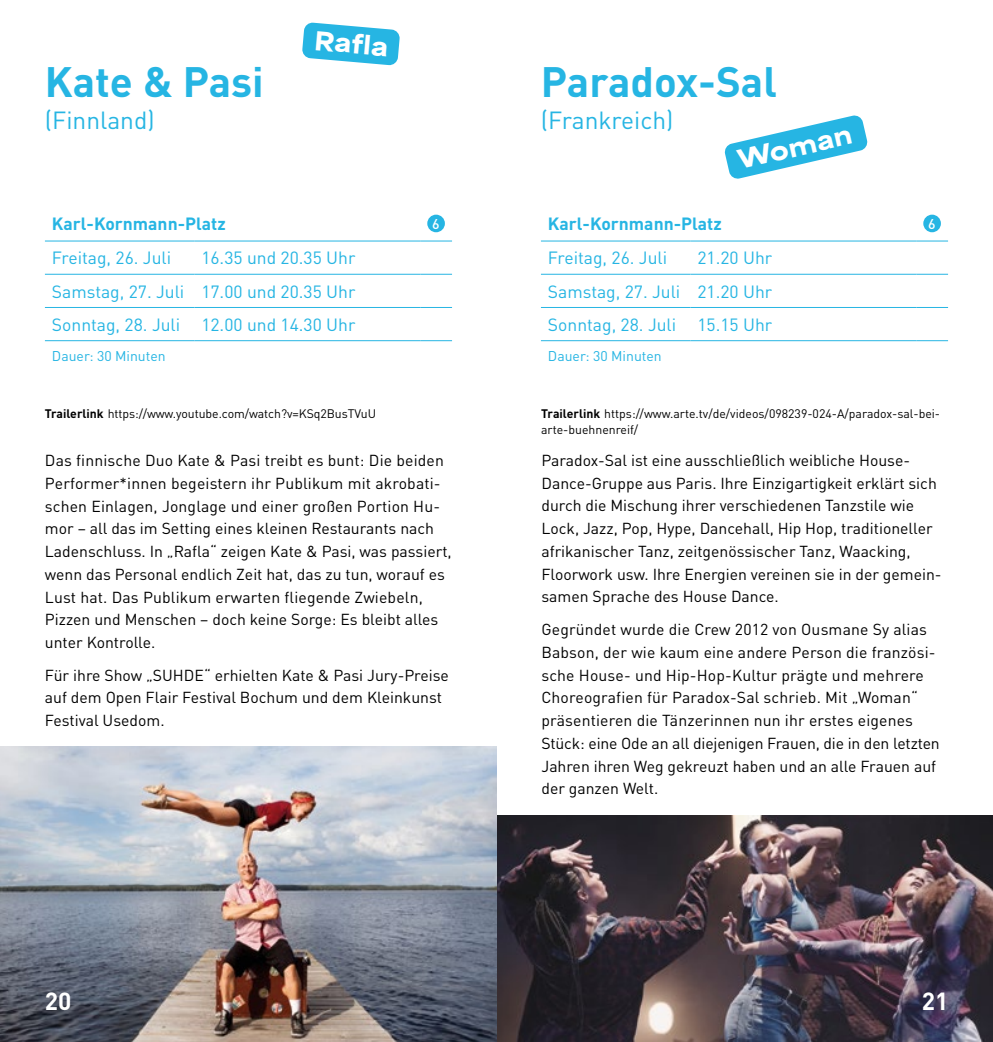
<style>
.page{position:relative;width:993px;height:1042px;background:#fff}
.page>*{position:absolute;margin:0;border:0;box-sizing:border-box;transform-origin:0 0}
.t1{font:700 42px "DIN Pro";color:#26b5e3}
.t2{font:24.5px "DIN Pro";color:#26b5e3}
.t3{font:900 24.5px "Area Extended";color:#fff}
.t4{font:700 24.5px "DIN Pro";color:#fff}
.t5{font:17.5px/33.2px "DIN Pro";color:#26b5e3;text-align:justify}
.t6{font:700 17.5px "DIN Pro";color:#26b5e3}
.t7{font:15.75px/22.8px "DIN Pro";color:#000}
.t8{font:14px "DIN Pro";color:#26b5e3}
.t9{font:500 14px "DIN Pro";color:#fff}
.t10{font:12.25px/15.8px "DIN Pro";color:#000}
.s1{font-weight:700}
</style>
<div class="page">
<hr style="left:45px;top:241px;width:149px;height:1px;background:#26b5e3">
<hr style="left:194px;top:241px;width:226px;height:1px;background:#26b5e3">
<hr style="left:420px;top:241px;width:32px;height:1px;background:#26b5e3">
<hr style="left:45px;top:274px;width:149px;height:1px;background:#26b5e3">
<hr style="left:194px;top:274px;width:226px;height:1px;background:#26b5e3">
<hr style="left:420px;top:274px;width:32px;height:1px;background:#26b5e3">
<hr style="left:45px;top:307px;width:149px;height:1px;background:#26b5e3">
<hr style="left:194px;top:307px;width:226px;height:1px;background:#26b5e3">
<hr style="left:420px;top:307px;width:32px;height:1px;background:#26b5e3">
<hr style="left:45px;top:340px;width:149px;height:1px;background:#26b5e3">
<hr style="left:194px;top:340px;width:226px;height:1px;background:#26b5e3">
<hr style="left:420px;top:340px;width:32px;height:1px;background:#26b5e3">
<div style="left:427px;top:215px;width:18px;height:17px;background:#26b5e3;border-radius:50%"></div>
<hr style="left:540px;top:241px;width:150px;height:1px;background:#26b5e3">
<hr style="left:690px;top:241px;width:225px;height:1px;background:#26b5e3">
<hr style="left:915px;top:241px;width:32px;height:1px;background:#26b5e3">
<hr style="left:540px;top:274px;width:150px;height:1px;background:#26b5e3">
<hr style="left:690px;top:274px;width:225px;height:1px;background:#26b5e3">
<hr style="left:915px;top:274px;width:32px;height:1px;background:#26b5e3">
<hr style="left:540px;top:307px;width:150px;height:1px;background:#26b5e3">
<hr style="left:690px;top:307px;width:225px;height:1px;background:#26b5e3">
<hr style="left:915px;top:307px;width:32px;height:1px;background:#26b5e3">
<hr style="left:540px;top:340px;width:150px;height:1px;background:#26b5e3">
<hr style="left:690px;top:340px;width:225px;height:1px;background:#26b5e3">
<hr style="left:915px;top:340px;width:32px;height:1px;background:#26b5e3">
<div style="left:922px;top:215px;width:18px;height:17px;background:#26b5e3;border-radius:50%"></div>
<img style="left:496px;top:815px;width:496px;height:227px">
<svg style="left:724px;top:115px;width:143px;height:64px"></svg>
<img style="left:0;top:747px;width:496px;height:295px">
<svg style="left:302px;top:22px;width:98px;height:43px"></svg>
<h1 class="t1" style="left:45px;top:47px;width:220px">Kate &amp; Pasi</h1>
<h2 class="t2" style="left:45px;top:101px;width:111px">(Finnland)</h2>
<h2 class="t3" style="left:316px;top:18px;width:76px;rotate:5deg">Rafl a</h2>
<p class="t6" style="left:52px;top:209px;width:175px">Karl-Kornmann-Platz</p>
<p class="t9" style="left:432px;top:212px;width:9px">6</p>
<p class="t5" style="left:52px;top:240px;width:121px">Freitag, 26. Juli</p>
<p class="t5" style="left:52px;top:240px;width:305px;text-indent:149px">16.35 und 20.35 Uhr Samstag, 27. Juli 17.00 und 20.35 Uhr Sonntag, 28. Juli 12.00 und 14.30 Uhr</p>
<p class="t8" style="left:52px;top:345px;width:115px">Dauer: 30 Minuten</p>
<p class="t10" style="left:45px;top:404px;width:333px"><span class="s1">Trailerlink</span> https://www.youtube.com/watch?v=KSq2BusTVuU</p>
<p class="t7" style="left:45px;top:447px;width:408px">Das finnische Duo Kate &amp; Pasi treibt es bunt: Die beiden Performer*innen begeistern ihr Publikum mit akrobati&shy;schen Einlagen, Jonglage und einer großen Portion Hu&shy;mor – all das im Setting eines kleinen Restaurants nach Ladenschluss. In „Rafla“ zeigen Kate &amp; Pasi, was passiert, wenn das Personal endlich Zeit hat, das zu tun, worauf es Lust hat. Das Publikum erwarten fliegende Zwiebeln, Pizzen und Menschen – doch keine Sorge: Es bleibt alles unter Kontrolle.</p>
<p class="t7" style="left:45px;top:662px;width:405px">Für ihre Show „SUHDE“ erhielten Kate &amp; Pasi Jury-Preise auf dem Open Flair Festival Bochum und dem Kleinkunst<br>Festival Usedom.</p>
<h2 class="t4" style="left:45px;top:981px;width:28px">20</h2>
<h1 class="t1" style="left:540px;top:47px;width:237px">Paradox-Sal</h1>
<h2 class="t2" style="left:540px;top:101px;width:134px">(Frankreich)</h2>
<h2 class="t3" style="left:732px;top:138px;width:118px;rotate:-13deg">Woman</h2>
<p class="t6" style="left:547px;top:209px;width:175px">Karl-Kornmann-Platz</p>
<p class="t9" style="left:928px;top:212px;width:9px">6</p>
<p class="t5" style="left:547px;top:240px;width:121px">Freitag, 26. Juli</p>
<p class="t5" style="left:547px;top:240px;width:226px;text-indent:149px">21.20 Uhr Samstag, 27. Juli 21.20 Uhr Sonntag, 28. Juli 15.15 Uhr</p>
<p class="t8" style="left:547px;top:345px;width:115px">Dauer: 30 Minuten</p>
<p class="t10" style="left:541px;top:404px;width:400px"><span class="s1">Trailerlink</span> https://www.arte.tv/de/videos/098239-024-A/paradox-sal-bei&shy;arte-buehnenreif/</p>
<p class="t7" style="left:541px;top:447px;width:401px">Paradox-Sal ist eine ausschließlich weibliche House-Dance-Gruppe aus Paris. Ihre Einzigartigkeit erklärt sich durch die Mischung ihrer verschiedenen Tanzstile wie Lock, Jazz, Pop, Hype, Dancehall, Hip Hop, traditioneller afrikanischer Tanz, zeitgenössischer Tanz, Waacking, Floorwork usw. Ihre Energien vereinen sie in der gemein&shy;samen Sprache des House Dance.</p>
<p class="t7" style="left:541px;top:616px;width:400px">Gegründet wurde die Crew 2012 von Ousmane Sy alias Babson, der wie kaum eine andere Person die französi&shy;sche House- und Hip-Hop-Kultur prägte und mehrere Choreografien für Paradox-Sal schrieb. Mit „Woman“ präsentieren die Tänzerinnen nun ihr erstes eigenes Stück: eine Ode an all diejenigen Frauen, die in den letzten Jahren ihren Weg gekreuzt haben und an alle Frauen auf der ganzen Welt.</p>
<h2 class="t4" style="left:921px;top:981px;width:28px">21</h2>
</div>
